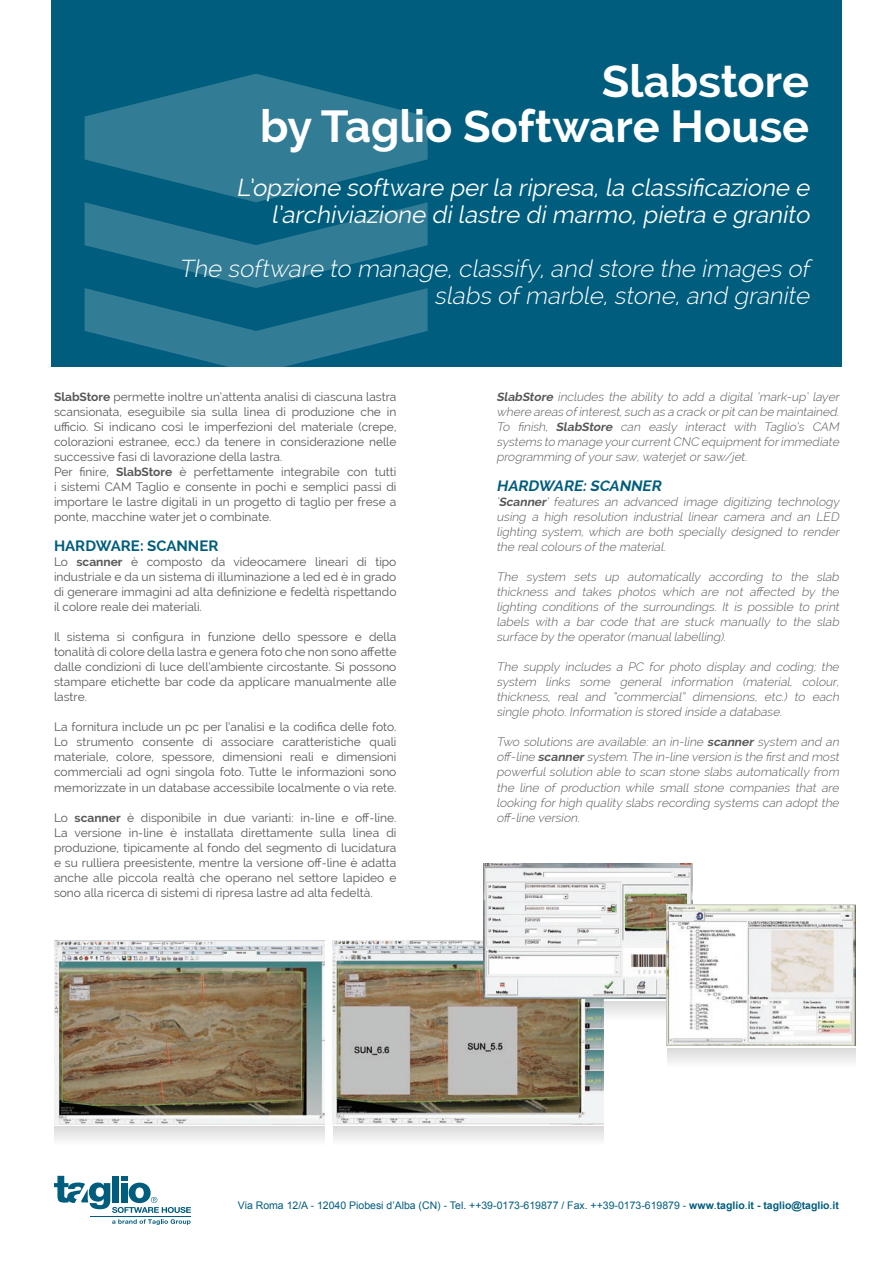
<style>
.page{position:relative;width:893px;height:1263px;background:#fff}
.page>*{position:absolute;margin:0;border:0;box-sizing:border-box;transform-origin:0 0}
.t1{font:700 45px/45px "Raleway";color:#fff;text-align:right}
.t2{font:italic 24px/27px "Raleway";color:#fff;text-align:right}
.t3{font:italic 300 24px/27px "Raleway";color:#fff;text-align:right}
.t4{font:700 15px "Raleway";color:#005d7d}
.t5{font:italic 700 15px "Raleway";color:#005d7d}
.t6{font:12px/15px "Raleway";color:#57585a;text-align:justify}
.t7{font:italic 300 12px/15px "Raleway";color:#57585a;text-align:justify}
.t8{font:10.5px "Arial";color:#005d7d}
.s1{font-weight:700}
</style>
<div class="page">
<svg style="left:112px;top:1219px;width:79px;height:6px"></svg>
<hr style="left:90px;top:1216px;width:101px;height:1px;background:#005d7d">
<svg style="left:57px;top:1194px;width:134px;height:19px"></svg>
<svg style="left:604px;top:1002px;width:80px;height:60px"></svg>
<div style="left:51px;top:0;width:791px;height:367px;background:#005d7d"></div>
<img style="left:54px;top:940px;width:271px;height:184px">
<img style="left:333px;top:940px;width:271px;height:184px">
<img style="left:483px;top:863px;width:209px;height:135px">
<img style="left:667px;top:904px;width:188px;height:142px">
<svg style="left:54px;top:1127px;width:270px;height:67px"></svg>
<svg style="left:333px;top:1127px;width:271px;height:13px;fill:#e8e8e8"></svg>
<svg style="left:668px;top:1049px;width:188px;height:13px;fill:#e8e8e8"></svg>
<svg style="left:85px;top:74px;width:343px;height:293px"></svg>
<h1 class="t1" style="left:260px;top:59px;width:551px">Slabstore<br>by Taglio Software House</h1>
<h2 class="t2" style="left:236px;top:174px;width:579px">L’opzione software perla ripresa,la classificazione e l’archiviazione dilastre dimarmo,pietra e granito</h2>
<h2 class="t3" style="left:179px;top:255px;width:637px">The software to manage,classify,and store the images of slabs ofmarble,stone,and granite</h2>
<p class="t6" style="left:54px;top:390px;width:344px;text-align:left"><span class="s1">SlabStore</span> permette inoltre un’attenta analisi di ciascuna lastra scansionata, eseguibile sia sulla linea di produzione che in ufficio. Si indicano così le imperfezioni del materiale (crepe, colorazioni estranee, ecc.) da tenere in considerazione nelle successive fasi di lavorazione della lastra.<br>Per finire, <span class="s1">SlabStore</span> è perfettamente integrabile con tutti i sistemi CAM Taglio e consente in pochi e semplici passi di importare le lastre digitali in un progetto di taglio per frese a ponte, macchine water jet o combinate.</p>
<p class="t4" style="left:54px;top:538px;width:166px">HARDWARE: SCANNER</p>
<p class="t6" style="left:54px;top:555px;width:344px">Lo <span class="s1">scanner</span> è composto da videocamere lineari di tipo industriale e da un sistema di illuminazione a led ed è in grado di generare immagini ad alta definizione e fedeltà rispettando il colore reale dei materiali.</p>
<p class="t6" style="left:54px;top:630px;width:344px">Il sistema si configura in funzione dello spessore e della tonalità di colore della lastra e genera foto che non sono affette dalle condizioni di luce dell’ambiente circostante. Si possono stampare etichette bar code da applicare manualmente alle lastre.</p>
<p class="t6" style="left:54px;top:720px;width:344px">La fornitura include un pc per l’analisi e la codifica delle foto.<br>Lo strumento consente di associare caratteristiche quali materiale, colore, spessore, dimensioni reali e dimensioni commerciali ad ogni singola foto. Tutte le informazioni sono memorizzate in un database accessibile localmente o via rete.</p>
<p class="t6" style="left:54px;top:810px;width:344px">Lo <span class="s1">scanner</span> è disponibile in due varianti: in-line e off-line.<br>La versione in-line è installata direttamente sulla linea di produzione, tipicamente al fondo del segmento di lucidatura e su rulliera preesistente, mentre la versione off-line è adatta anche alle piccola realtà che operano nel settore lapideo e sono alla ricerca di sistemi di ripresa lastre ad alta fedeltà.</p>
<p class="t7" style="left:496px;top:390px;width:347px"><span class="s1">SlabStore</span> includes the ability to add a digital ‘mark-up’ layer where areas ofinterest,such as a crack orpitcan be maintained.<br>To finish, <span class="s1">SlabStore</span> can easly interact with Taglio’s CAM systems to manage yourcurrentCNC equipmentforimmediate programming ofyoursaw,waterjetorsaw/jet.</p>
<p class="t5" style="left:496px;top:478px;width:169px">HARDWARE:SCANNER</p>
<p class="t7" style="left:496px;top:495px;width:347px">‘<span class="s1">Scanner</span>’ features an advanced image digitizing technology using a high resolution industrial linear camera and an LED lighting system, which are both specially designed to render the realcolours ofthe material.</p>
<p class="t7" style="left:496px;top:570px;width:346px">The system sets up automatically according to the slab thickness and takes photos which are not affected by the lighting conditions of the surroundings. It is possible to print labels with a bar code that are stuck manually to the slab surface by the operator(manuallabelling).</p>
<p class="t7" style="left:496px;top:660px;width:346px">The supply includes a PC for photo display and coding; the system links some general information (material, colour, thickness, real and “commercial” dimensions, etc.) to each single photo.Information is stored inside a database.</p>
<p class="t7" style="left:496px;top:735px;width:346px">Two solutions are available: an in-line <span class="s1">scanner</span> system and an off-line <span class="s1">scanner</span> system.The in-line version is the firstand most powerful solution able to scan stone slabs automatically from the line of production while small stone companies that are looking for high quality slabs recording systems can adopt the off-line version.</p>
<p class="t8" style="left:238px;top:1198px;width:603px">Via Roma 12/A - 12040 Piobesi d’Alba (CN) - Tel. ++39-0173-619877 / Fax. ++39-0173-619879 - <span class="s1">www</span>.<span class="s1">taglio</span>.<span class="s1">it - taglio@taglio</span>.<span class="s1">it</span></p>
</div>
